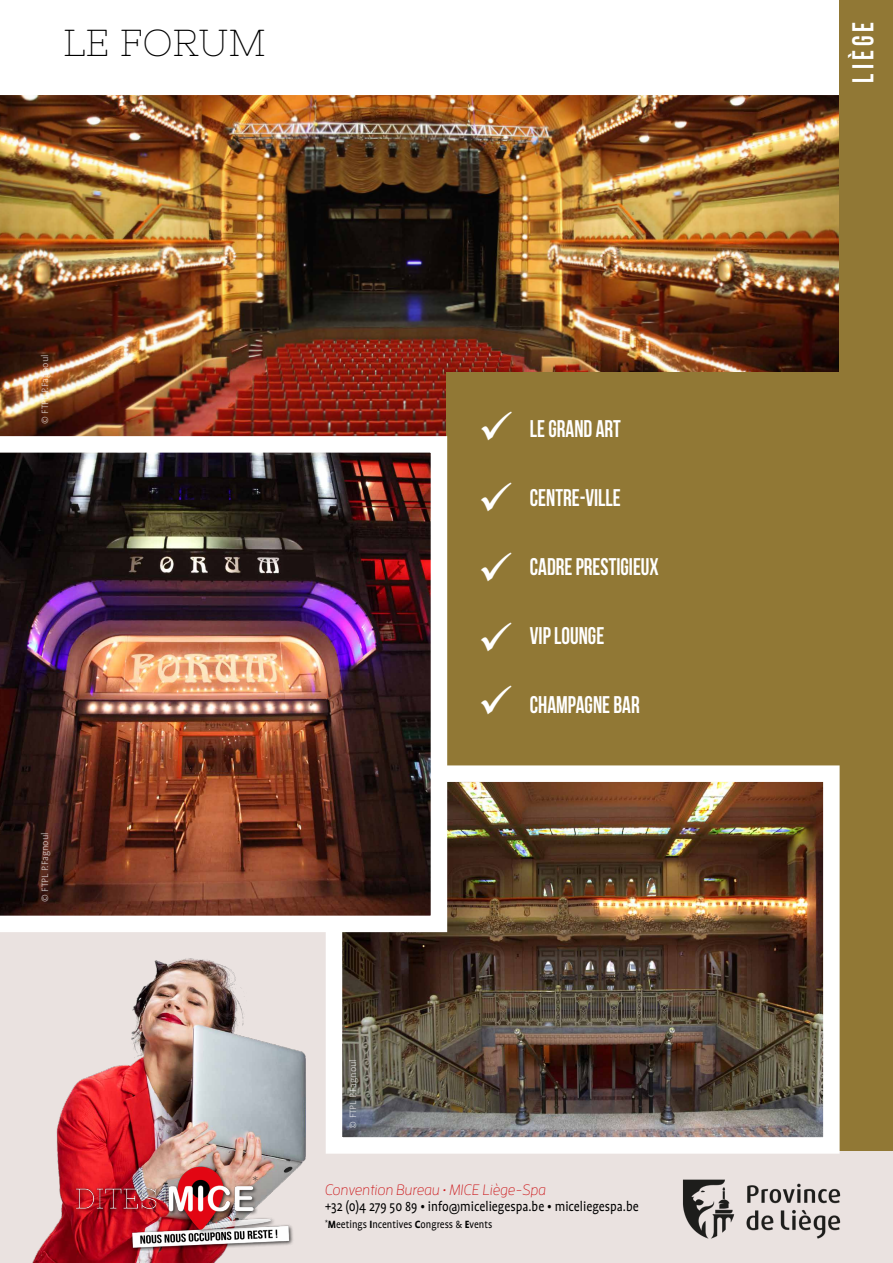
<style>
.page{position:relative;width:893px;height:1263px;background:#fff}
.page>*{position:absolute;margin:0;border:0;box-sizing:border-box;transform-origin:0 0}
.t1{font:37.5px "Nixie One";color:#000}
.t2{font:700 30px "Bebas Neue";letter-spacing:.15em;color:#fff;scale:.9 1}
.t3{font:700 24px "Bebas Neue";color:#fff;scale:.9 1}
.t4{font:15px "Profile OT";color:#000;scale:.9 1}
.t5{font:italic 300 15px "Enzo OT";color:#cd191c}
.t6{font:12px "Profile OT";color:#000;scale:.9 1}
.t7{font:300 10.5px "Profile Pro";color:#fff}
.s1{font-weight:700}
</style>
<div class="page">
<div style="left:0;top:932px;width:840px;height:331px;background:#eae2e0"></div>
<img style="left:0;top:95px;width:839px;height:341px">
<div style="left:446px;top:373px;width:394px;height:393px;background:#917835"></div>
<div style="left:839px;top:0;width:54px;height:1263px;background:#917835"></div>
<div style="left:46px;top:1151px;width:847px;height:112px;background:#eae2e0"></div>
<img style="left:32px;top:958px;width:274px;height:305px">
<img style="left:74px;top:1163px;width:221px;height:88px">
<img style="left:682px;top:1179px;width:159px;height:60px">
<img style="left:343px;top:782px;width:480px;height:355px">
<div style="left:326px;top:765px;width:514px;height:389px;border:16px solid #fff"></div>
<img style="left:0;top:436px;width:447px;height:496px">
<h1 class="t1" style="left:63px;top:21px;width:204px">LE FORUM</h1>
<p class="t7" style="left:39px;top:424px;width:71px;rotate:-90deg">© FTPL P.Fagnoul</p>
<p class="t7" style="left:39px;top:902px;width:71px;rotate:-90deg">© FTPL P.Fagnoul</p>
<p class="t3" style="left:530px;top:416px;width:103px">LE GRAND ART</p>
<p class="t3" style="left:530px;top:485px;width:102px">CENTRE-VILLE</p>
<p class="t3" style="left:530px;top:554px;width:145px">CADRE PRESTIGIEUX</p>
<p class="t3" style="left:530px;top:623px;width:84px">VIP LOUNGE</p>
<p class="t7" style="left:347px;top:1128px;width:71px;rotate:-90deg">© FTPL P.Fagnoul</p>
<p class="t3" style="left:530px;top:692px;width:124px">CHAMPAGNE BAR</p>
<p class="t5" style="left:325px;top:1180px;width:223px">Convention Bureau • MICE Liège-Spa</p>
<p class="t4" style="left:325px;top:1198px;width:350px">+32 (0)4 279 50 89 • info@miceliegespa.be • miceliegespa.be</p>
<p class="t6" style="left:325px;top:1217px;width:187px"><sup>*</sup><span class="s1">M</span>eetings <span class="s1">I</span>ncentives <span class="s1">C</span>ongress &amp; <span class="s1">E</span>vents</p>
<p class="t2" style="left:846px;top:83px;width:69px;rotate:-90deg">LIÈGE</p>
</div>
